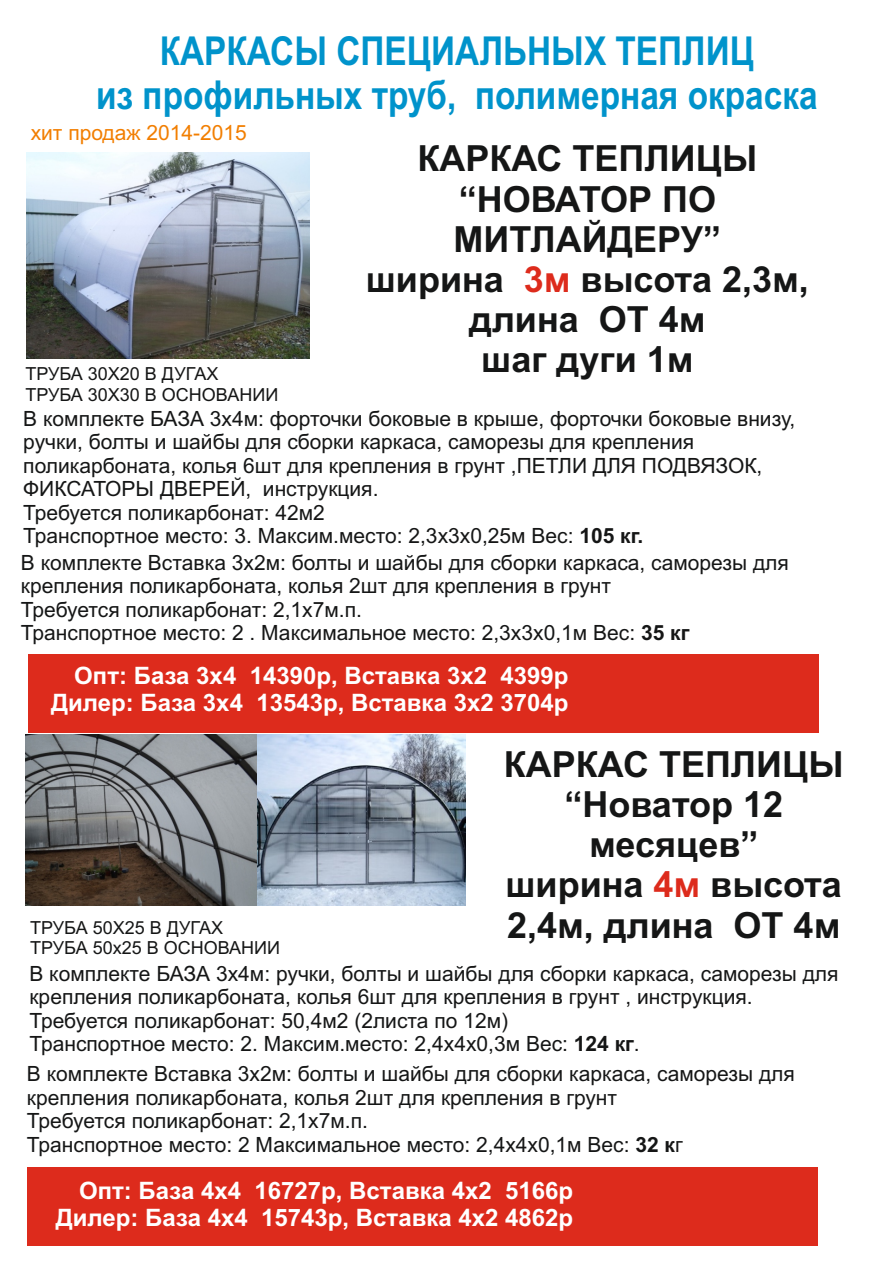
<style>
.page{position:relative;width:893px;height:1263px;background:#fff}
.page>*{position:absolute;margin:0;border:0;box-sizing:border-box;transform-origin:0 0}
.t1{font:700 39.9px/44.5px "Arial";color:#0093cb;text-align:center;scale:.84 1}
.t2{font:700 36px/40.2px "Arial";color:#151616;text-align:center}
.t3{font:700 24px/26.8px "Arial";color:#fff;text-align:right}
.t4{font:21px/23.4px "Arial";color:#151616}
.t5{font:21px "Arial";color:#f27e00}
.t6{font:18px/20.1px "Arial";color:#151616}
.s1{color:#dd2b1c}
.s2{font-weight:700}
</style>
<div class="page">
<img style="left:26px;top:152px;width:283px;height:206px">
<img style="left:25px;top:735px;width:233px;height:171px">
<img style="left:258px;top:735px;width:208px;height:171px">
<div style="left:29px;top:654px;width:790px;height:79px;background:#dd2b1c"></div>
<div style="left:27px;top:1167px;width:790px;height:79px;background:#dd2b1c"></div>
<h1 class="t1" style="left:96px;top:32px;width:860px">КАРКАСЫ СПЕЦИАЛЬНЫХ ТЕПЛИЦ<br>из профильных труб, полимерная окраска</h1>
<h2 class="t2" style="left:418px;top:142px;width:341px">КАРКАС ТЕПЛИЦЫ</h2>
<h2 class="t2" style="left:459px;top:182px;width:259px">“НОВАТОР ПО</h2>
<h2 class="t2" style="left:453px;top:222px;width:269px">МИТЛАЙДЕРУ”</h2>
<h2 class="t2" style="left:366px;top:263px;width:140px">ширина</h2>
<h2 class="t2" style="left:524px;top:263px;width:286px"><span class="s1">3м</span> высота 2,3м,</h2>
<h2 class="t2" style="left:469px;top:303px;width:238px">длина ОТ 4м</h2>
<h2 class="t2" style="left:481px;top:343px;width:214px">шаг дуги 1м</h2>
<p class="t5" style="left:31px;top:125px;width:218px">хит продаж 2014-2015</p>
<p class="t6" style="left:25px;top:366px;width:254px">ТРУБА 30Х20 В ДУГАХ<br>ТРУБА 30Х30 В ОСНОВАНИИ</p>
<p class="t4" style="left:23px;top:409px;width:773px">В комплекте БАЗА 3х4м: форточки боковые в крыше, форточки боковые внизу, ручки, болты и шайбы для сборки каркаса, саморезы для крепления поликарбоната, колья 6шт для крепления в грунт ,ПЕТЛИ ДЛЯ ПОДВЯЗОК, ФИКСАТОРЫ ДВЕРЕЙ, инструкция.<br>Требуется поликарбонат: 42м2<br>Транспортное место: 3. Максим.место: 2,3х3х0,25м Вес: <span class="s2">105 кг.</span></p>
<p class="t4" style="left:21px;top:552px;width:769px">В комплекте Вставка 3х2м: болты и шайбы для сборки каркаса, саморезы для крепления поликарбоната, колья 2шт для крепления в грунт<br>Требуется поликарбонат: 2,1х7м.п.<br>Транспортное место: 2 . Максимальное место: 2,3х3х0,1м Вес: <span class="s2">35 кг</span></p>
<p class="t3" style="left:51px;top:665px;width:519px">Опт: База 3х4 14390р, Вставка 3х2 4399р<br>Дилер: База 3х4 13543р, Вставка 3х2 3704р</p>
<p class="t6" style="left:30px;top:919px;width:251px">ТРУБА 50Х25 В ДУГАХ<br>ТРУБА 50х25 В ОСНОВАНИИ</p>
<h2 class="t2" style="left:504px;top:747px;width:341px">КАРКАС ТЕПЛИЦЫ “Новатор 12 месяцев”<br>ширина <span class="s1">4м</span> высота<br>2,4м, длина ОТ 4м</h2>
<p class="t4" style="left:29px;top:963px;width:811px">В комплекте БАЗА 3х4м: ручки, болты и шайбы для сборки каркаса, саморезы для крепления поликарбоната, колья 6шт для крепления в грунт , инструкция.<br>Требуется поликарбонат: 50,4м2 (2листа по 12м)<br>Транспортное место: 2. Максим.место: 2,4х4х0,3м Вес: <span class="s2">124 кг</span>.</p>
<p class="t4" style="left:27px;top:1064px;width:769px">В комплекте Вставка 3х2м: болты и шайбы для сборки каркаса, саморезы для крепления поликарбоната, колья 2шт для крепления в грунт<br>Требуется поликарбонат: 2,1х7м.п.<br>Транспортное место: 2 Максимальное место: 2,4х4х0,1м Вес: <span class="s2">32 к</span>г</p>
<p class="t3" style="left:56px;top:1180px;width:519px">Опт: База 4х4 16727р, Вставка 4х2 5166р<br>Дилер: База 4х4 15743р, Вставка 4х2 4862р</p>
</div>
